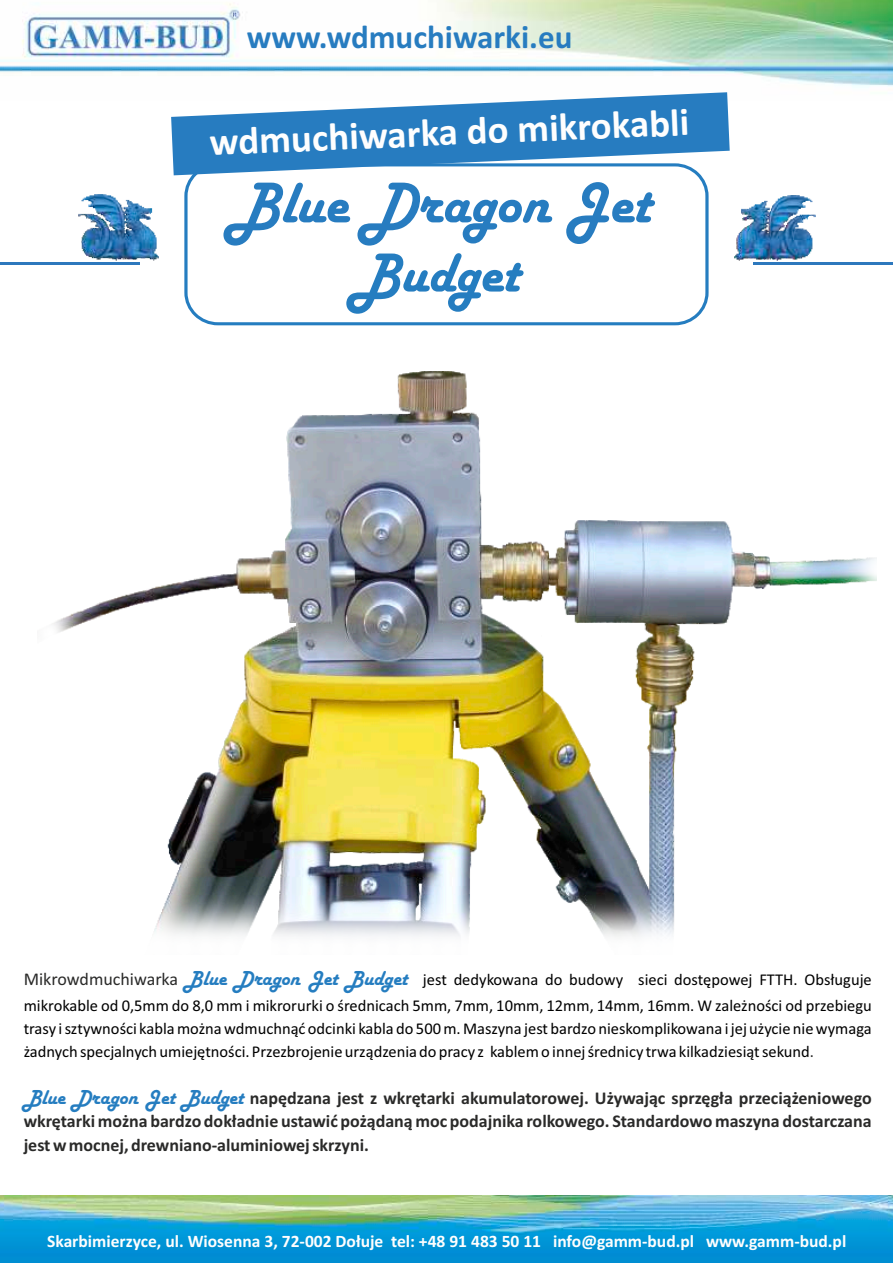
<style>
.page{position:relative;width:893px;height:1263px;background:#fff}
.page>*{position:absolute;margin:0;border:0;box-sizing:border-box;transform-origin:0 0}
.t1{font:57px "Harlow Solid";color:#257dc0}
.t2{font:700 39px "Calibri";color:#fefefe}
.t3{font:700 33px "Calibri";color:#277cc0}
.t4{font:700 18px/23.5px "Calibri";color:#2a2a29;text-align:justify}
.t5{font:700 17.55px "Calibri";color:#fefefe}
.t6{font:16.5px/26.7px "Calibri";color:#000}
.s1{font-size:18px;color:#2a2a29}
.s2{font-family:"Harlow Solid";font-size:21px;color:#257dc0}
.s3{color:#2a2a29}
.s4{font-family:"Harlow Solid";font-weight:400;font-size:21px;color:#257dc0}
</style>
<div class="page">
<img style="left:0;top:0;width:893px;height:88px">
<svg style="left:184px;top:175px;width:525px;height:150px"></svg>
<hr style="left:0;top:262px;width:140px;height:2px;background:#2d78bd">
<hr style="left:753px;top:262px;width:140px;height:2px;background:#2d78bd">
<svg style="left:171px;top:92px;width:559px;height:83px;fill:#277cc0"></svg>
<img style="left:734px;top:195px;width:82px;height:66px">
<img style="left:78px;top:194px;width:81px;height:67px">
<img style="left:0;top:1195px;width:893px;height:68px">
<img style="left:52px;top:372px;width:824px;height:565px">
<h3 class="t3" style="left:247px;top:23px;width:327px">www.wdmuchiwarki.eu</h3>
<h2 class="t2" style="left:209px;top:124px;width:481px;rotate:-2deg">wdmuchiwarka do mikrokabli</h2>
<h1 class="t1" style="left:352px;top:242px;width:169px">Budget</h1>
<p class="t6" style="left:24px;top:967px;width:850px"><span class="s1">Mikrowdmuchiwarka</span> <span class="s2">Blue Dragon Jet Budget</span> jest dedykowana do budowy sieci dostępowej FTTH. Obsługuje mikrokable od 0,5mm do 8,0 mm i mikrorurki o średnicach 5mm, 7mm, 10mm, 12mm, 14mm, 16mm. W zależności od przebiegu</p>
<p class="t6" style="left:24px;top:1018px;width:849px;line-height:22.6px">trasy i sztywności kabla można wdmuchnąć odcinki kabla do 500 m. Maszyna jest bardzo nieskomplikowana i jej użycie nie wymaga żadnych specjalnych umiejętności. Przezbrojenie urządzenia do pracy z kablem o innej średnicy trwa kilkadziesiąt sekund<span class="s3">.</span></p>
<p class="t4" style="left:24px;top:1087px;width:849px"><span class="s4">Blue Dragon Jet Budget</span> napędzana jest z wkrętarki akumulatorowej. Używając sprzęgła przeciążeniowego wkrętarki można bardzo dokładnie ustawić pożądaną moc podajnika rolkowego. Standardowo maszyna dostarczana jest w mocnej, drewniano-aluminiowej skrzyni.</p>
<p class="t5" style="left:47px;top:1234px;width:801px">Skarbimierzyce, ul. Wiosenna 3, 72-002 Dołuje tel: +48 91 483 50 11 info@gamm-bud.pl www.gamm-bud.pl</p>
</div>
